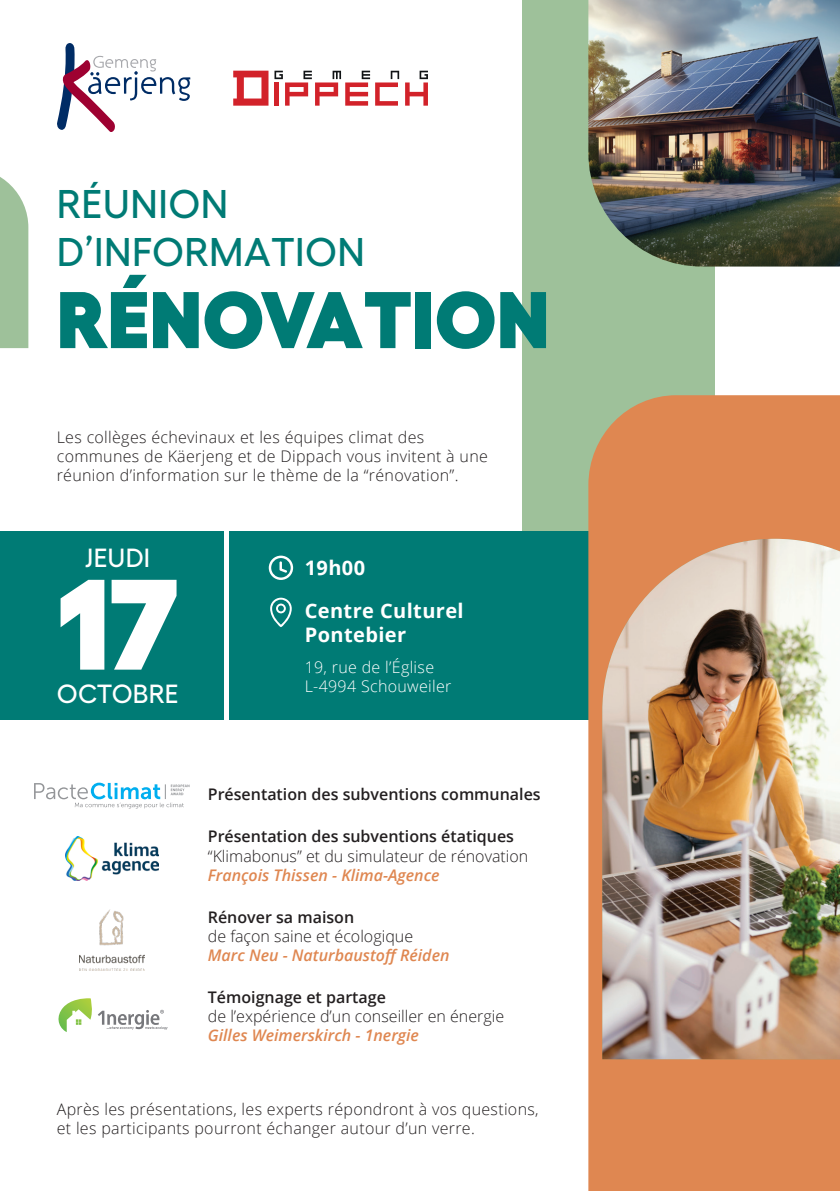
<style>
.page{position:relative;width:840px;height:1191px;background:#fff}
.page>*{position:absolute;margin:0;border:0;box-sizing:border-box;transform-origin:0 0}
.t1{font:900 128.2px "Hellix";color:#fff}
.t2{font:900 80px "Hellix";letter-spacing:.01em;color:#007b75}
.t3{font:500 40px "Hellix";letter-spacing:.01em;color:#007b75}
.t4{font:500 26.2px "Hellix";letter-spacing:.01em;color:#fff}
.FRA_Paragraphe{font:700 20px/24px "Open Sans";letter-spacing:.02em;color:#fff}
.FRA_Paragraphe-2{font:300 16px/19.2px "Open Sans";letter-spacing:.02em;color:#231f20}
.FRA_Paragraphe-3{font:300 16px/19.2px "Open Sans";color:#231f20}
.FRA_Paragraphe-4{font:italic 600 16px/19.2px "Open Sans";color:#df8751}
.FRA_Paragraphe-5{font:600 16px "Open Sans";color:#231f20}
.FRA_Paragraphe-6{font:300 16px "Open Sans";letter-spacing:.02em;color:#fff}
.s1{font-weight:600}
.s2{font-weight:600;font-style:italic;color:#df8751}
.s3{font-style:normal;color:#231f20}
.s4{font-weight:300;font-style:normal;color:#231f20}
</style>
<div class="page">
<div style="left:522px;top:0;width:191px;height:619px;background:#9ec19a"></div>
<div style="left:0;top:531px;width:621px;height:188px;background:#007b75"></div>
<div style="left:224px;top:531px;width:5px;height:188px;background:#fff"></div>
<div style="left:588px;top:395px;width:251px;height:796px;background:#df8751"></div>
<img style="left:602px;top:539px;width:237px;height:520px">
<svg style="left:0;top:177px;width:28px;height:171px;background:#a6c6a2"></svg>
<img style="left:588px;top:0;width:251px;height:266px">
<svg style="left:233px;top:71px;width:35px;height:35px"></svg>
<svg style="left:405px;top:71px;width:22px;height:35px"></svg>
<svg style="left:274px;top:71px;width:125px;height:35px"></svg>
<svg style="left:57px;top:43px;width:133px;height:89px"></svg>
<svg style="left:270px;top:597px;width:21px;height:30px"></svg>
<svg style="left:268px;top:555px;width:25px;height:25px"></svg>
<svg style="left:58px;top:998px;width:109px;height:34px"></svg>
<svg style="left:34px;top:782px;width:155px;height:26px"></svg>
<img style="left:65px;top:836px;width:93px;height:45px">
<img style="left:79px;top:909px;width:65px;height:61px">
<p class="t3" style="left:57px;top:173px;width:173px">RÉUNION</p>
<p class="t3" style="left:57px;top:221px;width:309px">D’INFORMATION</p>
<p class="t2" style="left:57px;top:253px;width:493px">RÉNOVATION</p>
<p class="FRA_Paragraphe-2" style="left:57px;top:427px;width:432px">Les collèges échevinaux et les équipes climat des communes de Käerjeng et de Dippach vous invitent à une réunion d’information sur le thème de la “rénovation”.</p>
<p class="t4" style="left:85px;top:537px;width:66px">JEUDI</p>
<p class="t1" style="left:57px;top:518px;width:123px">17</p>
<p class="t4" style="left:57px;top:673px;width:123px">OCTOBRE</p>
<p class="FRA_Paragraphe" style="left:304px;top:555px;width:62px">19h00</p>
<p class="FRA_Paragraphe" style="left:304px;top:598px;width:160px">Centre Culturel<br>Pontebier</p>
<p class="FRA_Paragraphe-6" style="left:304px;top:656px;width:131px">19, rue de l’Église</p>
<p class="FRA_Paragraphe-6" style="left:304px;top:675px;width:148px">L-4994 Schouweiler</p>
<p class="FRA_Paragraphe-5" style="left:208px;top:783px;width:334px">Présentation des subventions communales</p>
<p class="FRA_Paragraphe-3" style="left:208px;top:826px;width:322px"><span class="s1">Présentation des subventions étatiques </span>“Klimabonus” et du simulateur de rénovation<br><span class="s2">François Thissen - Klima-Agence</span></p>
<p class="FRA_Paragraphe-4" style="left:208px;top:907px;width:243px"><span class="s3">Rénover sa maison<br></span><span class="s4">de façon saine et écologique<br></span>Marc Neu - Naturbaustoff Réiden</p>
<p class="FRA_Paragraphe-3" style="left:208px;top:987px;width:297px"><span class="s1">Témoignage et partage<br></span>de l’expérience d’un conseiller en énergie<br><span class="s2">Gilles Weimerskirch - 1nergie</span></p>
<p class="FRA_Paragraphe-2" style="left:57px;top:1099px;width:483px">Après les présentations, les experts répondront à vos questions, et les participants pourront échanger autour d’un verre.</p>
</div>
